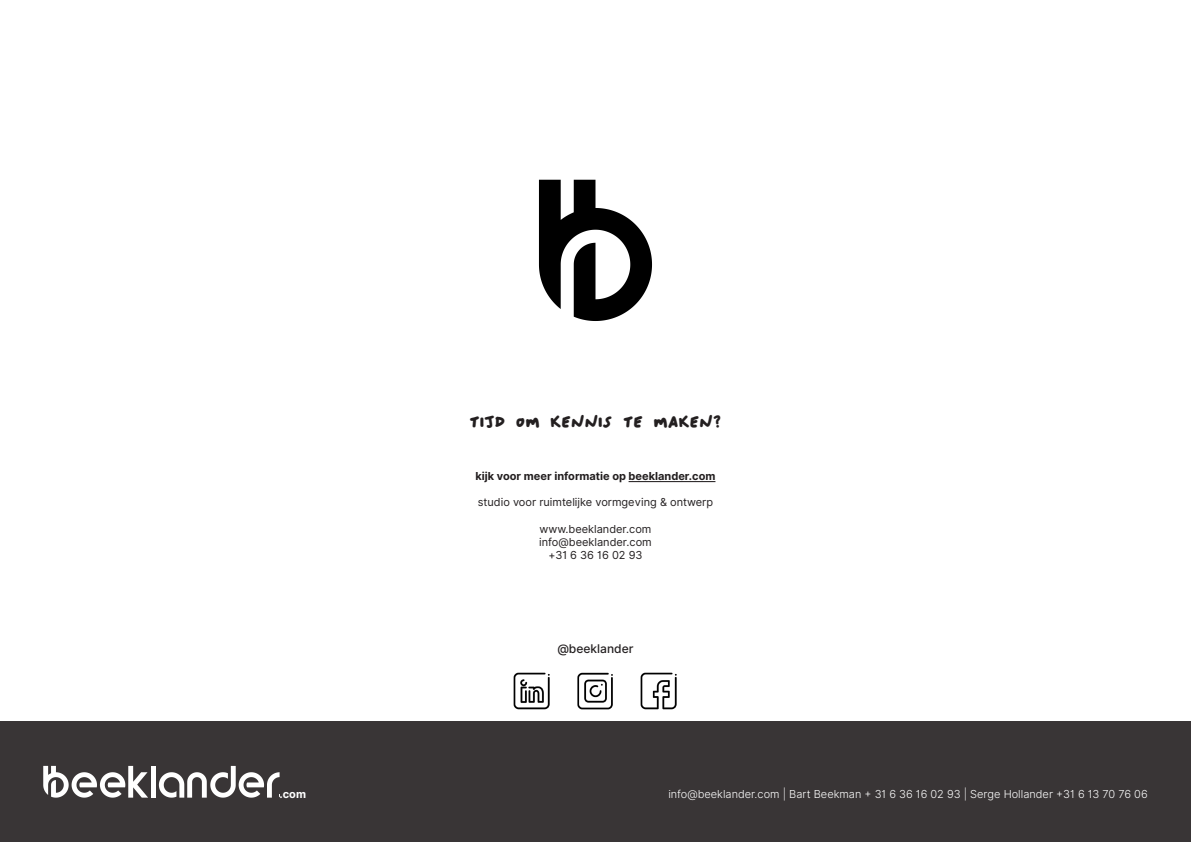
<style>
.page{position:relative;width:1191px;height:842px;background:#fff}
.page>*{position:absolute;margin:0;border:0;box-sizing:border-box;transform-origin:0 0}
.t1{font:16px "LORE Bold";color:#231f20}
.t2{font:500 12px "Inter";color:#231f20}
.t3{font:11px "Inter";color:#231f20}
.t4{font:11px "Inter Light BETA";color:#fff}
.t5{font:700 11px "Inter";color:#231f20}
.t6{font:700 11px "Inter";color:#fff}
</style>
<div class="page">
<div style="left:0;top:721px;width:1191px;height:121px;background:#393536"></div>
<svg style="left:539px;top:180px;width:113px;height:141px"></svg>
<div style="left:151px;top:766px;width:5px;height:32px;background:#fff"></div>
<svg style="left:159px;top:766px;width:120px;height:32px"></svg>
<svg style="left:43px;top:766px;width:105px;height:32px"></svg>
<hr style="left:628px;top:481px;width:87px;height:1px;background:#231f20">
<img style="left:513px;top:672px;width:37px;height:38px">
<img style="left:577px;top:672px;width:36px;height:38px">
<img style="left:640px;top:672px;width:37px;height:38px">
<p class="t1" style="left:469px;top:411px;width:254px">TIJD OM KENNIS TE MAKEN?</p>
<p class="t5" style="left:475px;top:468px;width:241px">kijk voor meer informatie op beeklander.com</p>
<p class="t3" style="left:478px;top:494px;width:237px">studio voor ruimtelijke vormgeving &amp; ontwerp</p>
<p class="t3" style="left:539px;top:521px;width:113px">www.beeklander.com</p>
<p class="t3" style="left:539px;top:534px;width:114px">info@beeklander.com</p>
<p class="t3" style="left:548px;top:547px;width:96px">+31 6 36 16 02 93</p>
<p class="t2" style="left:557px;top:640px;width:78px">@beeklander</p>
<p class="t6" style="left:279px;top:786px;width:28px">.com</p>
<p class="t4" style="left:668px;top:786px;width:481px">info@beeklander.com | Bart Beekman + 31 6 36 16 02 93 | Serge Hollander +31 6 13 70 76 06</p>
</div>
